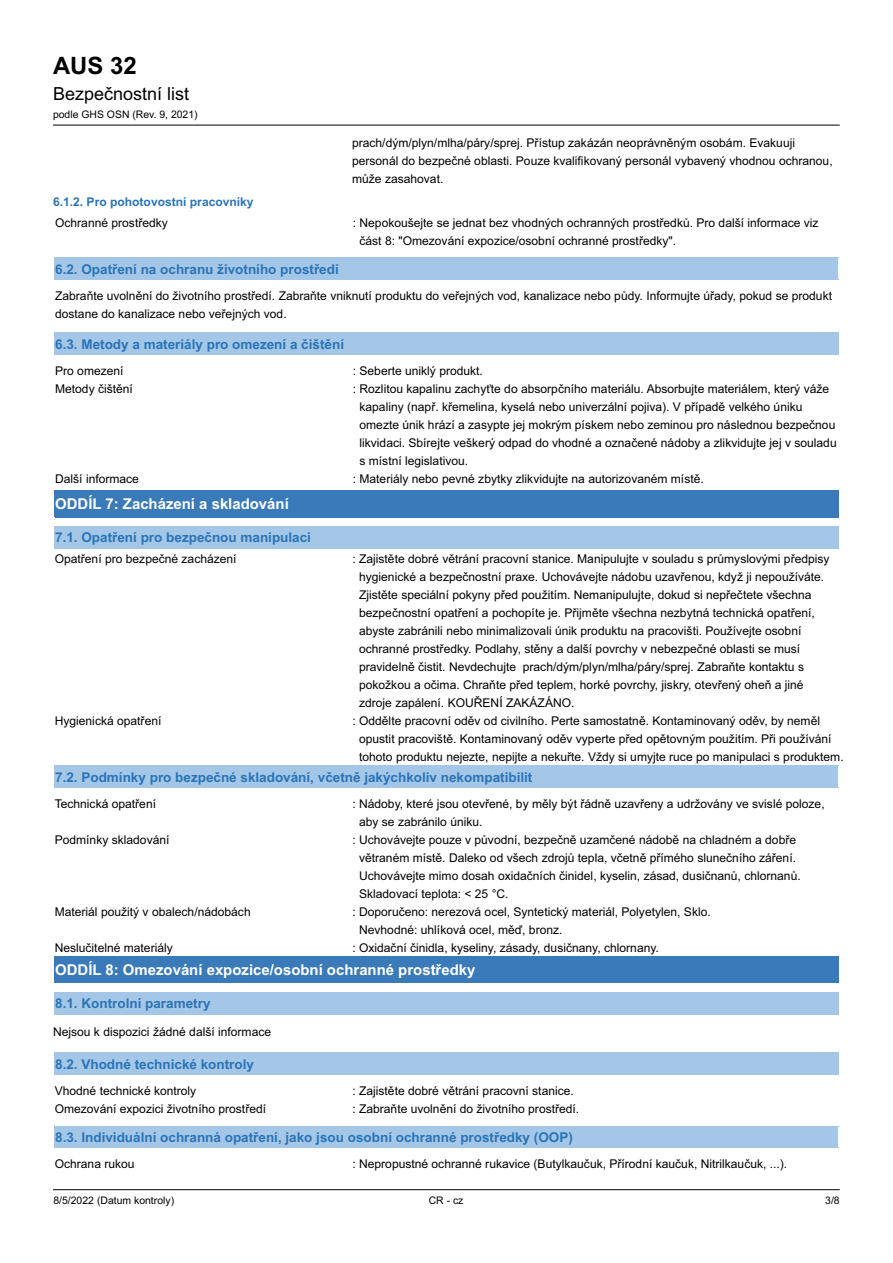
<style>
.page{position:relative;width:893px;height:1263px;background:#fff}
.page>*{position:absolute;margin:0;border:0;box-sizing:border-box;transform-origin:0 0}
.t1{font:700 23.85px "Arial";color:#000}
.t2{font:18px "Arial";color:#000}
.t3{font:700 14.85px "Arial";color:#fff}
.t4{font:700 13.5px "Arial";color:#2b74b8}
.t5{font:12.15px/18px "Arial";color:#000}
.t6{font:700 12.15px "Arial";color:#2b74b8}
.t7{font:10.35px "Arial";color:#000}
</style>
<div class="page">
<hr style="left:53px;top:125px;width:787px;height:1px;background:#000">
<hr style="left:53px;top:1189px;width:787px;height:1px;background:#000">
<div style="left:55px;top:258px;width:783px;height:21px;background:#a4c7e7"></div>
<hr style="left:55px;top:279px;width:783px;height:1px;background:#a4c7e7">
<div style="left:55px;top:333px;width:783px;height:22px;background:#a4c7e7"></div>
<hr style="left:55px;top:355px;width:783px;height:1px;background:#a4c7e7">
<svg style="left:838px;top:333px;width:1px;height:22px"></svg>
<div style="left:55px;top:491px;width:783px;height:26px;background:#3a7ab9"></div>
<hr style="left:55px;top:490px;width:783px;height:1px;background:#3a7ab9">
<hr style="left:55px;top:517px;width:783px;height:1px;background:#3a7ab9">
<svg style="left:838px;top:491px;width:1px;height:26px"></svg>
<div style="left:55px;top:527px;width:783px;height:21px;background:#a4c7e7"></div>
<hr style="left:55px;top:526px;width:783px;height:1px;background:#a4c7e7">
<hr style="left:55px;top:548px;width:783px;height:1px;background:#a4c7e7">
<svg style="left:838px;top:527px;width:1px;height:22px"></svg>
<div style="left:55px;top:766px;width:783px;height:21px;background:#a4c7e7"></div>
<hr style="left:55px;top:765px;width:783px;height:1px;background:#a4c7e7">
<hr style="left:55px;top:787px;width:783px;height:1px;background:#a4c7e7">
<div style="left:55px;top:956px;width:783px;height:27px;background:#3a7ab9"></div>
<hr style="left:55px;top:983px;width:783px;height:1px;background:#3a7ab9">
<svg style="left:838px;top:956px;width:1px;height:27px"></svg>
<div style="left:55px;top:992px;width:783px;height:22px;background:#a4c7e7"></div>
<hr style="left:55px;top:1014px;width:783px;height:1px;background:#a4c7e7">
<svg style="left:838px;top:992px;width:1px;height:22px"></svg>
<div style="left:55px;top:1053px;width:783px;height:21px;background:#a4c7e7"></div>
<hr style="left:55px;top:1052px;width:783px;height:1px;background:#a4c7e7">
<hr style="left:55px;top:1074px;width:783px;height:1px;background:#a4c7e7">
<svg style="left:838px;top:1053px;width:1px;height:22px"></svg>
<div style="left:55px;top:1126px;width:783px;height:22px;background:#a4c7e7"></div>
<hr style="left:55px;top:1148px;width:783px;height:1px;background:#a4c7e7">
<h1 class="t1" style="left:53px;top:57px;width:85px">AUS 32</h1>
<h2 class="t2" style="left:53px;top:87px;width:138px">Bezpečnostní list</h2>
<p class="t7" style="left:53px;top:111px;width:146px">podle GHS OSN (Rev. 9, 2021)</p>
<p class="t6" style="left:53px;top:197px;width:202px">6.1.2. Pro pohotovostní pracovníky</p>
<p class="t5" style="left:352px;top:135px;width:444px">prach/dým/plyn/mlha/páry/sprej. Přístup zakázán neoprávněným osobám. Evakuuji</p>
<p class="t5" style="left:352px;top:153px;width:482px">personál do bezpečné oblasti. Pouze kvalifikovaný personál vybavený vhodnou ochranou, může zasahovat.</p>
<p class="t5" style="left:55px;top:215px;width:114px">Ochranné prostředky</p>
<p class="t5" style="left:359px;top:215px;width:461px;text-indent:-7px">: Nepokoušejte se jednat bez vhodných ochranných prostředků. Pro další informace viz část 8: "Omezování expozice/osobní ochranné prostředky".</p>
<p class="t4" style="left:55px;top:264px;width:285px">6.2. Opatření na ochranu životního prostředí</p>
<p class="t5" style="left:55px;top:288px;width:778px">Zabraňte uvolnění do životního prostředí. Zabraňte vniknutí produktu do veřejných vod, kanalizace nebo půdy. Informujte úřady, pokud se produkt dostane do kanalizace nebo veřejných vod.</p>
<p class="t4" style="left:55px;top:339px;width:290px">6.3. Metody a materiály pro omezení a čištění</p>
<p class="t5" style="left:55px;top:363px;width:70px">Pro omezení</p>
<p class="t5" style="left:353px;top:363px;width:132px">: Seberte uniklý produkt.</p>
<p class="t5" style="left:55px;top:381px;width:79px">Metody čištění</p>
<p class="t5" style="left:359px;top:381px;width:479px;text-indent:-7px">: Rozlitou kapalinu zachyťte do absorpčního materiálu. Absorbujte materiálem, který váže kapaliny (např. křemelina, kyselá nebo univerzální pojiva). V případě velkého úniku omezte únik hrází a zasypte jej mokrým pískem nebo zeminou pro následnou bezpečnou likvidaci. Sbírejte veškerý odpad do vhodné a označené nádoby a zlikvidujte jej v souladu s místní legislativou.</p>
<p class="t5" style="left:55px;top:471px;width:85px">Další informace</p>
<p class="t5" style="left:353px;top:471px;width:352px">: Materiály nebo pevné zbytky zlikvidujte na autorizovaném místě.</p>
<p class="t3" style="left:55px;top:498px;width:235px">ODDÍL 7: Zacházení a skladování</p>
<p class="t4" style="left:55px;top:533px;width:257px">7.1. Opatření pro bezpečnou manipulaci</p>
<p class="t5" style="left:55px;top:550px;width:183px">Opatření pro bezpečné zacházení</p>
<p class="t5" style="left:359px;top:550px;width:472px;text-indent:-7px">: Zajistěte dobré větrání pracovní stanice. Manipulujte v souladu s průmyslovými předpisy hygienické a bezpečnostní praxe. Uchovávejte nádobu uzavřenou, když ji nepoužíváte.<br>Zjistěte speciální pokyny před použitím. Nemanipulujte, dokud si nepřečtete všechna bezpečnostní opatření a pochopíte je. Přijměte všechna nezbytná technická opatření, abyste zabránili nebo minimalizovali únik produktu na pracovišti. Používejte osobní ochranné prostředky. Podlahy, stěny a další povrchy v nebezpečné oblasti se musí pravidelně čistit. Nevdechujte prach/dým/plyn/mlha/páry/sprej. Zabraňte kontaktu s pokožkou a očima. Chraňte před teplem, horké povrchy, jiskry, otevřený oheň a jiné zdroje zapálení. KOUŘENÍ ZAKÁZÁNO.</p>
<p class="t5" style="left:55px;top:712px;width:108px">Hygienická opatření</p>
<p class="t5" style="left:359px;top:712px;width:486px;text-indent:-7px">: Oddělte pracovní oděv od civilního. Perte samostatně. Kontaminovaný oděv, by neměl opustit pracoviště. Kontaminovaný oděv vyperte před opětovným použitím. Při používání tohoto produktu nejezte, nepijte a nekuřte. Vždy si umyjte ruce po manipulaci s produktem.</p>
<p class="t4" style="left:55px;top:772px;width:479px">7.2. Podmínky pro bezpečné skladování, včetně jakýchkoliv nekompatibilit</p>
<p class="t5" style="left:55px;top:796px;width:103px">Technická opatření</p>
<p class="t5" style="left:359px;top:796px;width:467px;text-indent:-7px">: Nádoby, které jsou otevřené, by měly být řádně uzavřeny a udržovány ve svislé poloze, aby se zabránilo úniku.</p>
<p class="t5" style="left:55px;top:832px;width:116px">Podmínky skladování</p>
<p class="t5" style="left:359px;top:832px;width:443px;text-indent:-7px">: Uchovávejte pouze v původní, bezpečně uzamčené nádobě na chladném a dobře větraném místě. Daleko od všech zdrojů tepla, včetně přímého slunečního záření.<br>Uchovávejte mimo dosah oxidačních činidel, kyselin, zásad, dusičnanů, chlornanů.<br>Skladovací teplota: &lt; 25 °C.</p>
<p class="t5" style="left:55px;top:904px;width:197px">Materiál použitý v obalech/nádobách</p>
<p class="t5" style="left:352px;top:904px;width:360px">: Doporučeno: nerezová ocel, Syntetický materiál, Polyetylen, Sklo.</p>
<p class="t5" style="left:359px;top:922px;width:205px">Nevhodné: uhlíková ocel, měď, bronz.</p>
<p class="t5" style="left:55px;top:940px;width:120px">Neslučitelné materiály</p>
<p class="t5" style="left:352px;top:940px;width:308px">: Oxidační činidla, kyseliny, zásady, dusičnany, chlornany.</p>
<p class="t3" style="left:55px;top:964px;width:422px">ODDÍL 8: Omezování expozice/osobní ochranné prostředky</p>
<p class="t4" style="left:55px;top:998px;width:157px">8.1. Kontrolní parametry</p>
<p class="t5" style="left:53px;top:1024px;width:220px">Nejsou k dispozici žádné další informace</p>
<p class="t4" style="left:55px;top:1059px;width:200px">8.2. Vhodné technické kontroly</p>
<p class="t5" style="left:55px;top:1083px;width:143px">Vhodné technické kontroly</p>
<p class="t5" style="left:352px;top:1083px;width:223px">: Zajistěte dobré větrání pracovní stanice.</p>
<p class="t5" style="left:55px;top:1101px;width:213px">Omezování expozici životního prostředí</p>
<p class="t5" style="left:352px;top:1101px;width:228px">: Zabraňte uvolnění do životního prostředí.</p>
<p class="t4" style="left:55px;top:1132px;width:519px">8.3. Individuální ochranná opatření, jako jsou osobní ochranné prostředky (OOP)</p>
<p class="t5" style="left:55px;top:1156px;width:81px">Ochrana rukou</p>
<p class="t5" style="left:352px;top:1156px;width:436px">: Nepropustné ochranné rukavice (Butylkaučuk, Přírodní kaučuk, Nitrilkaučuk, ...).</p>
<p class="t7" style="left:53px;top:1197px;width:122px">8/5/2022 (Datum kontroly)</p>
<p class="t7" style="left:429px;top:1197px;width:36px">CR - cz</p>
<p class="t7" style="left:825px;top:1196px;width:16px">3/8</p>
</div>
